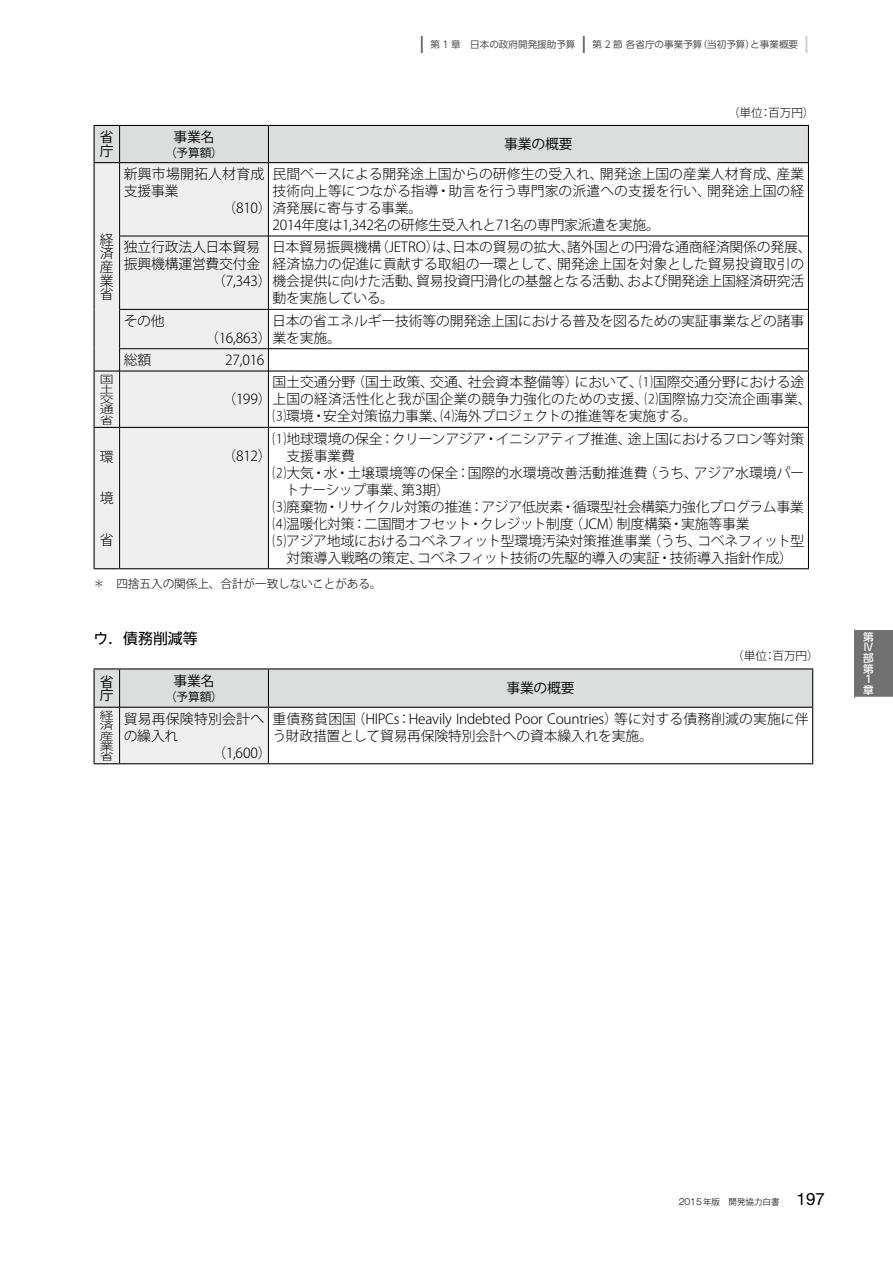
<style>
.page{position:relative;width:893px;height:1263px;background:#fff}
.page>*{position:absolute;margin:0;border:0;box-sizing:border-box;transform-origin:0 0}
.t1{font:14.85px "UD Shin Go NT Pro";color:#000}
.t2{font:300 13.8px/13.6px "Koz Go Pro";letter-spacing:-.01em;color:#000}
.t3{font:300 13.8px "Koz Go Pro";letter-spacing:.01em;color:#000}
.t4{font:13.8px/13.6px "Koz Go Pro";letter-spacing:-.01em;color:#000}
.t5{font:300 13.8px "Koz Go Pro";letter-spacing:.02em;color:#000}
.t6{font:300 11.7px "Koz Go Pro";letter-spacing:-.01em;color:#000}
.t7{font:11.7px "Koz Go Pro";letter-spacing:-.01em;color:#000}
.t8{font:500 10.65px/10.6px "UD Shin Go NT Pro";color:#fff}
.t9{font:300 10.35px/10.2px "Koz Go Pro";color:#000;text-align:justify;scale:1.33 1}
.t10{font:9.6px "UD Shin Go Pro";color:#595757}
.t11{font:300 8.55px "Gothic MB101 Pro";color:#000}
.s1{font-weight:700;font-size:16.95px}
.s2{font-weight:700;font-size:16.95px;color:#c9caca}
.s3{font-family:"Helvetica Neue";font-weight:400;font-size:16.95px}
</style>
<div class="page">
<svg style="left:93px;top:124px;width:800px;height:641px"></svg>
<p class="t10" style="left:413px;top:37px;width:403px"><span class="s1">｜</span>第 1 章　日本の政府開発援助予算<span class="s1">｜</span>第 2 節各省庁の事業予算（当初予算）と事業概要<span class="s2">｜</span></p>
<p class="t4" style="left:100px;top:131px;width:15px">省庁</p>
<p class="t4" style="left:173px;top:130px;width:43px">事業名</p>
<p class="t7" style="left:165px;top:145px;width:59px">（予算額）</p>
<p class="t4" style="left:504px;top:138px;width:70px">事業の概要</p>
<p class="t6" style="left:728px;top:105px;width:88px">（単位：百万円）</p>
<p class="t2" style="left:100px;top:233px;width:15px;text-align:justify">経済産業省</p>
<p class="t9" style="left:100px;top:374px;width:12px">国土交通省</p>
<p class="t5" style="left:124px;top:165px;width:142px">新興市場開拓人材育成</p>
<p class="t2" style="left:124px;top:184px;width:56px">支援事業</p>
<p class="t2" style="left:223px;top:201px;width:201px">（810）済発展に寄与する事業。</p>
<p class="t2" style="left:273px;top:166px;width:533px;line-height:17px">民間ベースによる開発途上国からの研修生の受入れ、開発途上国の産業人材育成、産業技術向上等につながる指導・助言を行う専門家の派遣への支援を行い、開発途上国の経</p>
<p class="t2" style="left:273px;top:218px;width:389px">2014年度は1,342名の研修生受入れと71名の専門家派遣を実施。</p>
<p class="t2" style="left:124px;top:241px;width:138px">独立行政法人日本貿易</p>
<p class="t2" style="left:124px;top:258px;width:138px">振興機構運営費交付金</p>
<p class="t2" style="left:212px;top:275px;width:594px">（7,343）機会提供に向けた活動、貿易投資円滑化の基盤となる活動、および開発途上国経済研究活</p>
<p class="t2" style="left:272px;top:239px;width:541px;line-height:17px">日本貿易振興機構（JETRO）は、日本の貿易の拡大、諸外国との円滑な通商経済関係の発展、経済協力の促進に貢献する取組の一環として、開発途上国を対象とした貿易投資取引の</p>
<p class="t2" style="left:273px;top:292px;width:123px">動を実施している。</p>
<p class="t2" style="left:124px;top:314px;width:42px">その他</p>
<p class="t2" style="left:272px;top:314px;width:533px">日本の省エネルギー技術等の開発途上国における普及を図るための実証事業などの諸事</p>
<p class="t2" style="left:205px;top:331px;width:137px">（16,863）業を実施。</p>
<p class="t2" style="left:124px;top:353px;width:29px">総額</p>
<p class="t2" style="left:225px;top:353px;width:40px">27,016</p>
<p class="t2" style="left:272px;top:376px;width:533px">国土交通分野（国土政策、交通、社会資本整備等）において、⑴国際交通分野における途</p>
<p class="t2" style="left:273px;top:410px;width:426px">⑶環境・安全対策協力事業、⑷海外プロジェクトの推進等を実施する。</p>
<p class="t3" style="left:223px;top:390px;width:590px">（199）上国の経済活性化と我が国企業の競争力強化のための支援、⑵国際協力交流企画事業、</p>
<p class="t2" style="left:273px;top:432px;width:533px">⑴地球環境の保全：クリーンアジア・イニシアティブ推進、途上国におけるフロン等対策</p>
<p class="t2" style="left:286px;top:449px;width:70px">支援事業費</p>
<p class="t2" style="left:273px;top:466px;width:533px">⑵大気・水・土壌環境等の保全：国際的水環境改善活動推進費（うち、アジア水環境パー</p>
<p class="t2" style="left:286px;top:483px;width:166px">トナーシップ事業、第3期）</p>
<p class="t2" style="left:273px;top:500px;width:533px">⑶廃棄物・リサイクル対策の推進：アジア低炭素・循環型社会構築力強化プログラム事業</p>
<p class="t2" style="left:273px;top:517px;width:478px">⑷温暖化対策：二国間オフセット・クレジット制度（JCM）制度構築・実施等事業</p>
<p class="t2" style="left:273px;top:534px;width:533px">⑸アジア地域におけるコベネフィット型環境汚染対策推進事業（うち、コベネフィット型</p>
<p class="t2" style="left:286px;top:551px;width:508px">対策導入戦略の策定、コベネフィット技術の先駆的導入の実証・技術導入指針作成）</p>
<p class="t6" style="left:93px;top:576px;width:290px">＊　四捨五入の関係上､合計が一致しないことがある。</p>
<p class="t2" style="left:223px;top:449px;width:50px">（812）</p>
<p class="t2" style="left:100px;top:450px;width:15px">環</p>
<p class="t2" style="left:100px;top:491px;width:15px">境</p>
<p class="t2" style="left:100px;top:533px;width:15px">省</p>
<p class="t1" style="left:94px;top:626px;width:121px">ウ．債務削減等　</p>
<p class="t4" style="left:100px;top:675px;width:15px">省庁</p>
<p class="t4" style="left:173px;top:674px;width:43px">事業名</p>
<p class="t7" style="left:165px;top:689px;width:59px">（予算額）</p>
<p class="t9" style="left:100px;top:710px;width:12px">経済産業省</p>
<p class="t5" style="left:124px;top:710px;width:142px">貿易再保険特別会計へ</p>
<p class="t2" style="left:124px;top:729px;width:56px">の繰入れ</p>
<p class="t2" style="left:212px;top:746px;width:61px">（1,600）</p>
<p class="t4" style="left:506px;top:682px;width:70px">事業の概要</p>
<p class="t6" style="left:732px;top:648px;width:88px">（単位：百万円）</p>
<p class="t2" style="left:272px;top:710px;width:538px;line-height:17px">重債務貧困国（HIPCs：Heavily Indebted Poor Countries）等に対する債務削減の実施に伴う財政措置として貿易再保険特別会計への資本繰入れを実施。</p>
<p class="t8" style="left:863px;top:631px;width:12px">第<br>IV部第<br>1章</p>
<p class="t11" style="left:670px;top:1195px;width:156px">　2015年版　開発協力白書 <span class="s3">197</span></p>
</div>
